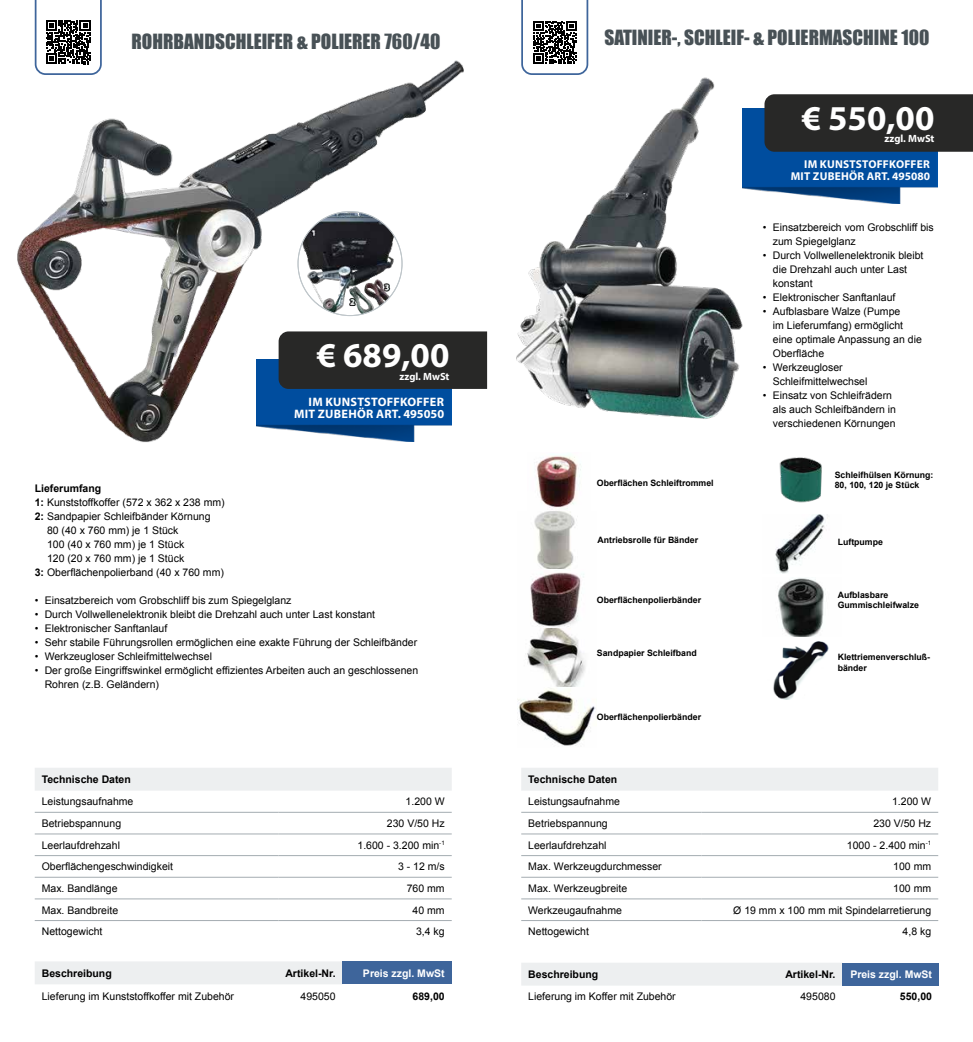
<style>
.page{position:relative;width:973px;height:1042px;background:#fff}
.page>*{position:absolute;margin:0;border:0;box-sizing:border-box;transform-origin:0 0}
.t1{font:700 35px "Myriad Pro";color:#fff}
.t2{font:19.25px "Impact";color:#485156}
.t3{font:700 12.25px/12.2px "Myriad Pro";letter-spacing:.02em;color:#fff;text-align:right}
.t4{font:700 11.38px/12.2px "Myriad Pro";letter-spacing:.02em;color:#fff;text-align:right}
.t5{font:10.5px/14px "Arial";color:#000}
.t6{font:700 10.5px "Arial";color:#000}
.t7{font:700 10.5px "Arial";color:#fff}
.t8{font:700 10.5px "Myriad Pro";color:#fff}
.t9{font:700 8.75px/10.5px "Arial";color:#000}
.s1{font-weight:700}
</style>
<div class="page">
<img style="left:17px;top:60px;width:446px;height:383px">
<img style="left:298px;top:212px;width:104px;height:103px">
<img style="left:537px;top:454px;width:44px;height:56px">
<img style="left:517px;top:511px;width:80px;height:235px">
<img style="left:779px;top:457px;width:43px;height:46px">
<img style="left:775px;top:514px;width:50px;height:59px">
<img style="left:778px;top:578px;width:46px;height:59px">
<img style="left:773px;top:641px;width:56px;height:58px">
<svg style="left:35px;top:0;width:67px;height:75px"></svg>
<svg style="left:521px;top:0;width:67px;height:66px"></svg>
<img style="left:257px;top:360px;width:194px;height:82px">
<img style="left:815px;top:152px;width:121px;height:51px">
<img style="left:453px;top:66px;width:362px;height:361px">
<div style="left:35px;top:961px;width:307px;height:23px;background:#edeff0"></div>
<div style="left:342px;top:961px;width:109px;height:23px;background:#3e659b"></div>
<div style="left:35px;top:768px;width:416px;height:22px;background:#edeff0"></div>
<hr style="left:35px;top:812px;width:243px;height:1px;background:#a4acb1">
<hr style="left:278px;top:812px;width:173px;height:1px;background:#a4acb1">
<hr style="left:35px;top:833px;width:243px;height:1px;background:#a4acb1">
<hr style="left:278px;top:833px;width:173px;height:1px;background:#a4acb1">
<hr style="left:35px;top:855px;width:243px;height:1px;background:#a4acb1">
<hr style="left:278px;top:855px;width:173px;height:1px;background:#a4acb1">
<hr style="left:35px;top:877px;width:243px;height:1px;background:#a4acb1">
<hr style="left:278px;top:877px;width:173px;height:1px;background:#a4acb1">
<hr style="left:35px;top:898px;width:243px;height:1px;background:#a4acb1">
<hr style="left:278px;top:898px;width:173px;height:1px;background:#a4acb1">
<hr style="left:35px;top:920px;width:243px;height:1px;background:#a4acb1">
<hr style="left:278px;top:920px;width:173px;height:1px;background:#a4acb1">
<div style="left:521px;top:963px;width:321px;height:22px;background:#edeff0"></div>
<div style="left:842px;top:962px;width:96px;height:23px;background:#3e659b"></div>
<div style="left:521px;top:768px;width:417px;height:22px;background:#edeff0"></div>
<hr style="left:521px;top:812px;width:180px;height:1px;background:#a4acb1">
<hr style="left:701px;top:812px;width:237px;height:1px;background:#a4acb1">
<hr style="left:521px;top:833px;width:180px;height:1px;background:#a4acb1">
<hr style="left:701px;top:833px;width:237px;height:1px;background:#a4acb1">
<hr style="left:521px;top:855px;width:180px;height:1px;background:#a4acb1">
<hr style="left:701px;top:855px;width:237px;height:1px;background:#a4acb1">
<hr style="left:521px;top:877px;width:180px;height:1px;background:#a4acb1">
<hr style="left:701px;top:877px;width:237px;height:1px;background:#a4acb1">
<hr style="left:521px;top:898px;width:180px;height:1px;background:#a4acb1">
<hr style="left:701px;top:898px;width:237px;height:1px;background:#a4acb1">
<hr style="left:521px;top:920px;width:180px;height:1px;background:#a4acb1">
<hr style="left:701px;top:920px;width:237px;height:1px;background:#a4acb1">
<div style="left:278px;top:331px;width:209px;height:58px;background:#282827"></div>
<div style="left:764px;top:94px;width:208px;height:58px;background:#282827"></div>
<h2 class="t2" style="left:131px;top:26px;width:310px">ROHRBANDSCHLEIFER &amp; POLIERER 760/40</h2>
<h1 class="t1" style="left:316px;top:332px;width:134px">€ 689,00</h1>
<p class="t8" style="left:399px;top:369px;width:51px">zzgl. MwSt</p>
<p class="t3" style="left:294px;top:395px;width:151px">IM KUNSTSTOFFKOFFER<br>MIT ZUBEHÖR ART. 495050</p>
<p class="t6" style="left:35px;top:481px;width:68px">Lieferumfang</p>
<p class="t5" style="left:35px;top:495px;width:191px"><span class="s1">1:</span> Kunststoffkoffer (572 x 362 x 238 mm)</p>
<p class="t5" style="left:35px;top:509px;width:177px"><span class="s1">2:</span> Sandpapier Schleifbänder Körnung</p>
<p class="t5" style="left:47px;top:523px;width:133px">80 (40 x 760 mm) je 1 Stück</p>
<p class="t5" style="left:47px;top:537px;width:139px">100 (40 x 760 mm) je 1 Stück</p>
<p class="t5" style="left:47px;top:551px;width:139px">120 (20 x 760 mm) je 1 Stück</p>
<p class="t5" style="left:35px;top:565px;width:191px"><span class="s1">3:</span> Oberflächenpolierband (40 x 760 mm)</p>
<p class="t5" style="left:35px;top:593px;width:258px">• Einsatzbereich vom Grobschliff bis zum Spiegelglanz</p>
<p class="t5" style="left:35px;top:607px;width:342px">• Durch Vollwellenelektronik bleibt die Drehzahl auch unter Last konstant</p>
<p class="t5" style="left:35px;top:621px;width:134px">• Elektronischer Sanftanlauf</p>
<p class="t5" style="left:35px;top:635px;width:384px">• Sehr stabile Führungsrollen ermöglichen eine exakte Führung der Schleifbänder</p>
<p class="t5" style="left:35px;top:649px;width:179px">• Werkzeugloser Schleifmittelwechsel</p>
<p class="t5" style="left:45px;top:663px;width:375px;text-indent:-10px">• Der große Eingriffswinkel ermöglicht effizientes Arbeiten auch an geschlossenen<br>Rohren (z.B. Geländern)</p>
<p class="t6" style="left:42px;top:772px;width:91px">Technische Daten</p>
<p class="t5" style="left:42px;top:795px;width:93px">Leistungsaufnahme</p>
<p class="t5" style="left:405px;top:795px;width:41px">1.200 W</p>
<p class="t5" style="left:42px;top:816px;width:81px">Betriebspannung</p>
<p class="t5" style="left:387px;top:816px;width:59px">230 V/50 Hz</p>
<p class="t5" style="left:42px;top:838px;width:80px">Leerlaufdrehzahl</p>
<p class="t5" style="left:357px;top:838px;width:89px">1.600 - 3.200 min<sup>-1</sup></p>
<p class="t5" style="left:42px;top:859px;width:133px">Oberflächengeschwindigkeit</p>
<p class="t5" style="left:398px;top:859px;width:48px">3 - 12 m/s</p>
<p class="t5" style="left:42px;top:881px;width:77px">Max. Bandlänge</p>
<p class="t5" style="left:406px;top:881px;width:39px">760 mm</p>
<p class="t5" style="left:42px;top:903px;width:78px">Max. Bandbreite</p>
<p class="t5" style="left:412px;top:903px;width:34px">40 mm</p>
<p class="t5" style="left:42px;top:924px;width:62px">Nettogewicht</p>
<p class="t5" style="left:416px;top:924px;width:30px">3,4 kg</p>
<p class="t6" style="left:42px;top:966px;width:72px">Beschreibung</p>
<p class="t6" style="left:285px;top:966px;width:52px">Artikel-Nr.</p>
<p class="t7" style="left:363px;top:966px;width:83px">Preis zzgl. MwSt</p>
<p class="t5" style="left:42px;top:989px;width:194px">Lieferung im Kunststoffkoffer mit Zubehör</p>
<p class="t5" style="left:300px;top:989px;width:37px">495050</p>
<p class="t6" style="left:412px;top:989px;width:34px">689,00</p>
<h2 class="t2" style="left:604px;top:22px;width:326px">SATINIER-, SCHLEIF- &amp; POLIERMASCHINE 100</h2>
<h1 class="t1" style="left:801px;top:95px;width:134px">€ 550,00</h1>
<p class="t8" style="left:884px;top:132px;width:51px">zzgl. MwSt</p>
<p class="t4" style="left:790px;top:157px;width:141px">IM KUNSTSTOFFKOFFER<br>MIT ZUBEHÖR ART. 495080</p>
<p class="t9" style="left:597px;top:478px;width:118px">Oberflächen Schleiftrommel</p>
<p class="t9" style="left:597px;top:534px;width:102px">Antriebsrolle für Bänder</p>
<p class="t9" style="left:597px;top:595px;width:106px">Oberflächenpolierbänder</p>
<p class="t9" style="left:597px;top:648px;width:101px">Sandpapier Schleifband</p>
<p class="t9" style="left:597px;top:712px;width:106px">Oberflächenpolierbänder</p>
<p class="t5" style="left:772px;top:220px;width:162px;text-indent:-10px">• Einsatzbereich vom Grobschliff bis zum Spiegelglanz</p>
<p class="t5" style="left:772px;top:248px;width:152px;text-indent:-10px">• Durch Vollwellenelektronik bleibt die Drehzahl auch unter Last konstant</p>
<p class="t5" style="left:762px;top:290px;width:134px">• Elektronischer Sanftanlauf</p>
<p class="t5" style="left:772px;top:304px;width:150px;text-indent:-10px">• Aufblasbare Walze (Pumpe<br>im Lieferumfang) ermöglicht eine optimale Anpassung an die<br>Oberfläche</p>
<p class="t5" style="left:772px;top:360px;width:96px;text-indent:-10px">• Werkzeugloser<br>Schleifmittelwechsel</p>
<p class="t5" style="left:772px;top:388px;width:125px;text-indent:-10px">• Einsatz von Schleifrädern als auch Schleifbändern in verschiedenen Körnungen</p>
<p class="t9" style="left:834px;top:469px;width:100px">Schleifhülsen Körnung:<br>80, 100, 120 je Stück</p>
<p class="t9" style="left:837px;top:537px;width:47px">Luftpumpe</p>
<p class="t9" style="left:837px;top:589px;width:83px">Aufblasbare<br>Gummischleifwalze</p>
<p class="t9" style="left:837px;top:652px;width:94px">Klettriemenverschluß&shy;bänder</p>
<p class="t6" style="left:528px;top:772px;width:91px">Technische Daten</p>
<p class="t5" style="left:528px;top:795px;width:93px">Leistungsaufnahme</p>
<p class="t5" style="left:891px;top:795px;width:41px">1.200 W</p>
<p class="t5" style="left:528px;top:816px;width:81px">Betriebspannung</p>
<p class="t5" style="left:873px;top:816px;width:59px">230 V/50 Hz</p>
<p class="t5" style="left:528px;top:838px;width:80px">Leerlaufdrehzahl</p>
<p class="t5" style="left:846px;top:838px;width:86px">1000 - 2.400 min<sup>-1</sup></p>
<p class="t5" style="left:528px;top:859px;width:135px">Max. Werkzeugdurchmesser</p>
<p class="t5" style="left:893px;top:859px;width:39px">100 mm</p>
<p class="t5" style="left:528px;top:881px;width:101px">Max. Werkzeugbreite</p>
<p class="t5" style="left:893px;top:881px;width:39px">100 mm</p>
<p class="t5" style="left:528px;top:903px;width:95px">Werkzeugaufnahme</p>
<p class="t5" style="left:733px;top:903px;width:199px">Ø 19 mm x 100 mm mit Spindelarretierung</p>
<p class="t5" style="left:528px;top:924px;width:62px">Nettogewicht</p>
<p class="t5" style="left:902px;top:924px;width:30px">4,8 kg</p>
<p class="t6" style="left:528px;top:967px;width:72px">Beschreibung</p>
<p class="t6" style="left:785px;top:967px;width:52px">Artikel-Nr.</p>
<p class="t7" style="left:850px;top:967px;width:83px">Preis zzgl. MwSt</p>
<p class="t5" style="left:528px;top:989px;width:149px">Lieferung im Koffer mit Zubehör</p>
<p class="t5" style="left:800px;top:989px;width:37px">495080</p>
<p class="t6" style="left:899px;top:989px;width:34px">550,00</p>
</div>
